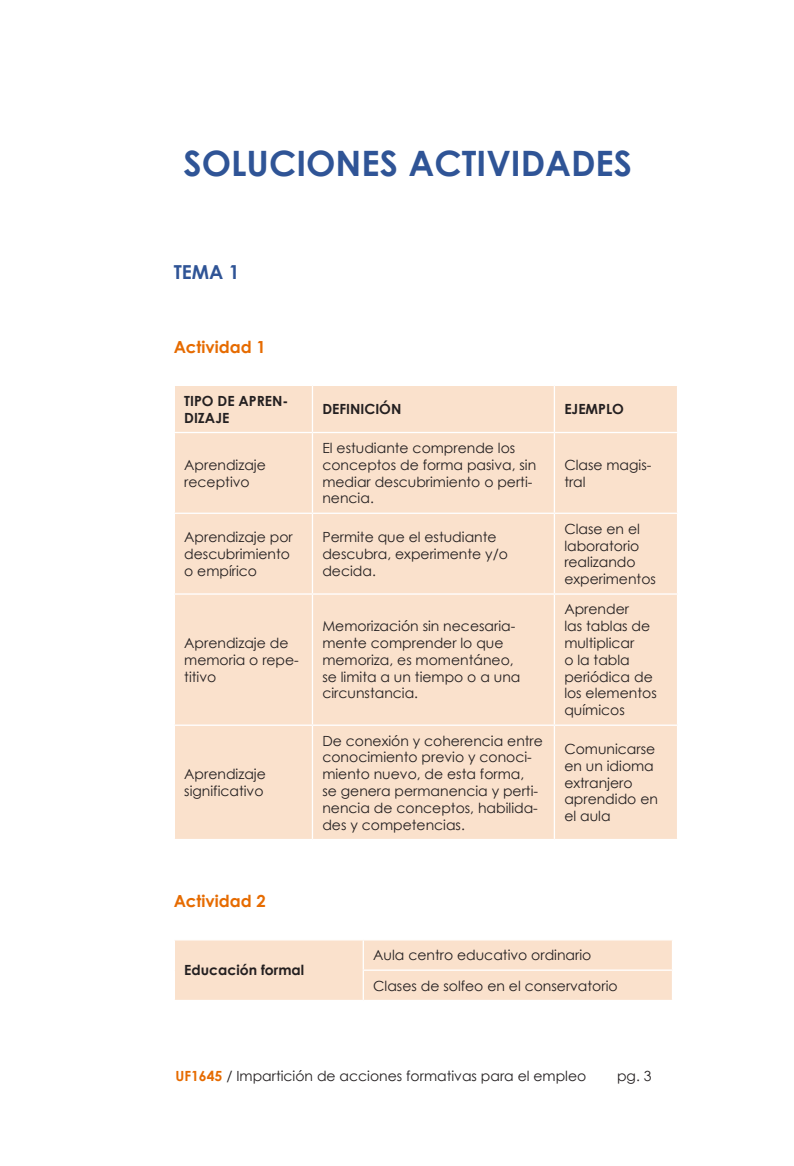
<style>
.page{position:relative;width:794px;height:1166px;background:#fff}
.page>*{position:absolute;margin:0;border:0;box-sizing:border-box;transform-origin:0 0}
.GLOSARIO_TIT{font:700 35px "Century Gothic";color:#2f5496}
.A{font:700 19.25px "Century Gothic";color:#2f5496}
.Actividad{font:700 16.62px "Century Gothic";color:#e66b00}
.TABLA_-_normal{font:14px/16.8px "Century Gothic";color:#231f20}
.TABLA_-_normal-2{font:700 14px/16.8px "Century Gothic";color:#231f20}
.s1{font-weight:700;color:#e66b00}
</style>
<div class="page">
<div style="left:175px;top:386px;width:502px;height:453px;background:#fae1cc"></div>
<hr style="left:554px;top:386px;width:1px;height:46px;background:#fff">
<hr style="left:554px;top:433px;width:1px;height:80px;background:#fff">
<hr style="left:554px;top:514px;width:1px;height:79px;background:#fff">
<hr style="left:554px;top:595px;width:1px;height:129px;background:#fff">
<hr style="left:554px;top:726px;width:1px;height:113px;background:#fff">
<hr style="left:312px;top:386px;width:1px;height:46px;background:#fff">
<hr style="left:312px;top:433px;width:1px;height:80px;background:#fff">
<hr style="left:312px;top:514px;width:1px;height:79px;background:#fff">
<hr style="left:312px;top:595px;width:1px;height:129px;background:#fff">
<hr style="left:312px;top:726px;width:1px;height:113px;background:#fff">
<hr style="left:174px;top:432px;width:138px;height:1px;background:#fff">
<hr style="left:312px;top:432px;width:242px;height:1px;background:#fff">
<hr style="left:554px;top:432px;width:124px;height:1px;background:#fff">
<hr style="left:174px;top:513px;width:138px;height:1px;background:#fff">
<hr style="left:312px;top:513px;width:242px;height:1px;background:#fff">
<hr style="left:554px;top:513px;width:124px;height:1px;background:#fff">
<hr style="left:174px;top:593px;width:138px;height:2px;background:#fff">
<hr style="left:312px;top:593px;width:242px;height:2px;background:#fff">
<hr style="left:554px;top:593px;width:124px;height:2px;background:#fff">
<hr style="left:174px;top:724px;width:138px;height:2px;background:#fff">
<hr style="left:312px;top:724px;width:242px;height:2px;background:#fff">
<hr style="left:554px;top:724px;width:124px;height:2px;background:#fff">
<div style="left:175px;top:940px;width:497px;height:60px;background:#fae1cc"></div>
<p class="GLOSARIO_TIT" style="left:184px;top:137px;width:450px">SOLUCIONES ACTIVIDADES</p>
<p class="A" style="left:174px;top:257px;width:67px">TEMA 1</p>
<p class="Actividad" style="left:174px;top:334px;width:94px">Actividad 1</p>
<p class="TABLA_-_normal-2" style="left:184px;top:392px;width:106px">TIPO DE APREN-<br>DIZAJE</p>
<p class="TABLA_-_normal-2" style="left:322px;top:400px;width:80px">DEFINICIÓN</p>
<p class="TABLA_-_normal-2" style="left:564px;top:400px;width:61px">EJEMPLO</p>
<p class="TABLA_-_normal" style="left:184px;top:456px;width:83px">Aprendizaje receptivo</p>
<p class="TABLA_-_normal" style="left:322px;top:439px;width:215px">El estudiante comprende los conceptos de forma pasiva, sin mediar descubrimiento o perti&shy;nencia.</p>
<p class="TABLA_-_normal" style="left:564px;top:456px;width:89px">Clase magis&shy;tral</p>
<p class="TABLA_-_normal" style="left:184px;top:528px;width:110px">Aprendizaje por descubrimiento o empírico</p>
<p class="TABLA_-_normal" style="left:322px;top:528px;width:187px">Permite que el estudiante descubra, experimente y/o decida.</p>
<p class="TABLA_-_normal" style="left:564px;top:520px;width:93px">Clase en el laboratorio realizando experimentos</p>
<p class="TABLA_-_normal" style="left:184px;top:634px;width:116px">Aprendizaje de memoria o repe&shy;titivo</p>
<p class="TABLA_-_normal" style="left:184px;top:765px;width:83px">Aprendizaje significativo</p>
<p class="TABLA_-_normal" style="left:322px;top:617px;width:199px">Memorización sin necesaria&shy;mente comprender lo que memoriza, es momentáneo, se limita a un tiempo o a una circunstancia.</p>
<p class="TABLA_-_normal" style="left:564px;top:601px;width:94px">Aprender<br>las tablas de multiplicar<br>o la tabla periódica de los elementos químicos</p>
<p class="TABLA_-_normal" style="left:322px;top:732px;width:222px">De conexión y coherencia entre conocimiento previo y conoci&shy;miento nuevo, de esta forma,<br>se genera permanencia y perti&shy;nencia de conceptos, habilida&shy;des y competencias.</p>
<p class="TABLA_-_normal" style="left:564px;top:740px;width:95px">Comunicarse en un idioma extranjero aprendido en el aula</p>
<p class="Actividad" style="left:174px;top:888px;width:94px">Actividad 2</p>
<p class="TABLA_-_normal-2" style="left:184px;top:961px;width:121px">Educación formal</p>
<p class="TABLA_-_normal" style="left:373px;top:946px;width:220px">Aula centro educativo ordinario</p>
<p class="TABLA_-_normal" style="left:373px;top:977px;width:246px">Clases de solfeo en el conservatorio</p>
<p class="TABLA_-_normal" style="left:175px;top:1067px;width:412px"><span class="s1">UF1645</span> / Impartición de acciones formativas para el empleo</p>
<p class="TABLA_-_normal" style="left:617px;top:1067px;width:36px">pg. 3</p>
</div>
